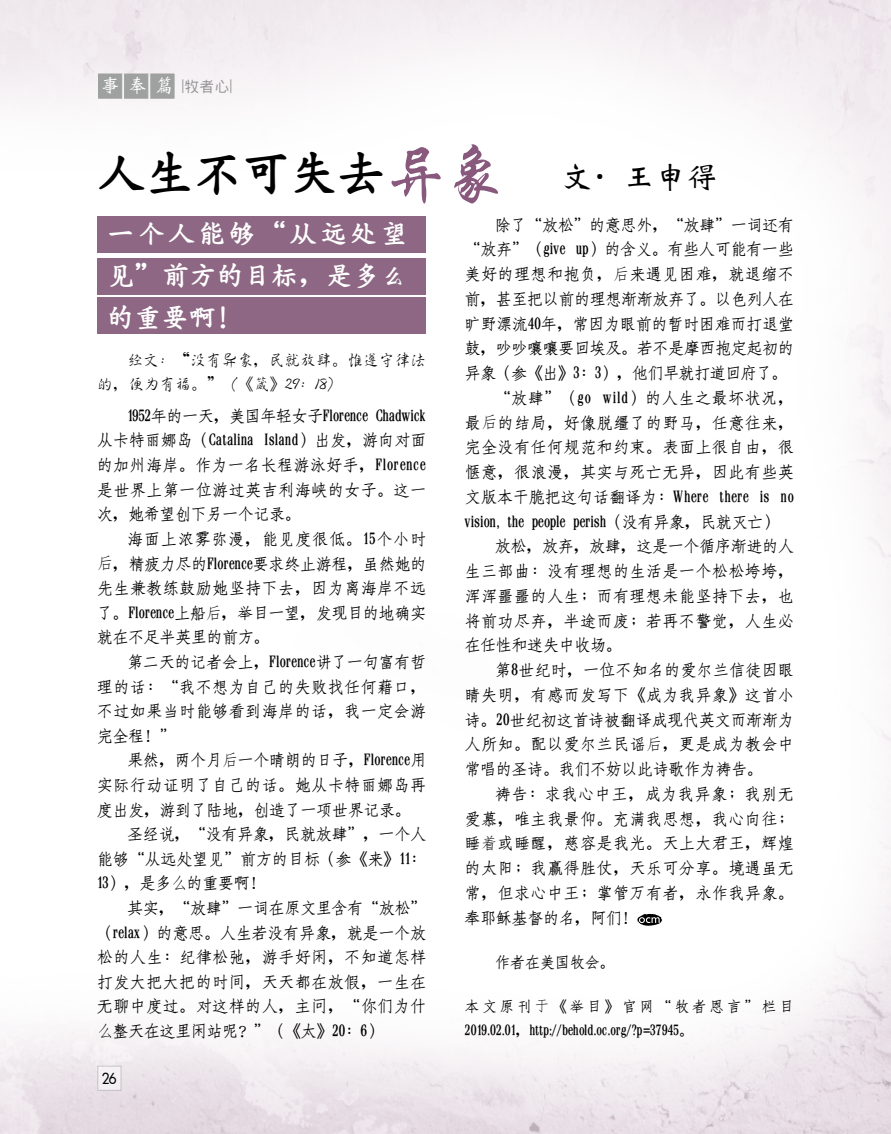
<style>
.page{position:relative;width:891px;height:1134px;background:#fff}
.page>*{position:absolute;margin:0;border:0;box-sizing:border-box;transform-origin:0 0}
.t1{font:49.5px "Han Wang Kai Bold Gb 5";color:#000}
.t2{font:27px/42px "Han Wang Kai Bold Gb 5";letter-spacing:.015em;color:#fff;text-align:justify}
.t3{font:16.5px/24.6px "Han Wang Fang Song Medium Gb 5";letter-spacing:.035em;color:#000;text-align:justify;scale:.95 1}
.t4{font:16.5px "Han Wang Fang Song Medium Gb 5";letter-spacing:.005em;color:#000;scale:.95 1}
.t5{font:16.5px "Han Wang Fang Song Medium Gb 5";color:#000;scale:.95 1}
.t6{font:16.5px/24.8px "Han Wang Sin Su Medium Gb 5";letter-spacing:.005em;color:#000;scale:.95 1}
.t7{font:16.5px "Han Wang Fang Song Medium Gb 5";letter-spacing:.01em;color:#000;scale:.95 1}
.t8{font:16.5px "Han Wang Fang Song Medium Gb 5";letter-spacing:.015em;color:#000;scale:.95 1}
.t9{font:16.5px "Han Wang Fang Song Medium Gb 5";letter-spacing:-.01em;color:#000;scale:.95 1}
.t10{font:16.5px "Han Wang Fang Song Medium Gb 5";letter-spacing:.055em;color:#000;scale:.95 1}
.t11{font:16.5px "Han Wang Fang Song Medium Gb 5";letter-spacing:.06em;color:#000;scale:.95 1}
.t12{font:15.75px "Han Wang Fang Song Medium Gb 5";color:#000;scale:.95 1}
.t13{font:15px/24px "Han Wang Fang Song Medium Gb 5";color:#000;scale:.95 1}
.t14{font:15px "Han Wang Hei Medium Gb 5";color:#949495}
.t15{font:14.85px "Futura Md";color:#000;scale:.91 1}
.s1{font-family:"Han Wang Wei Bei Medium Gb 5";font-size:19.5px;color:#fff}
.s2{font-family:"ST Xingkai";font-size:61.5px;color:#89587d}
.s3{font-family:"Han Wang Wei Bei Medium Gb 5";font-size:31.5px}
.s4{font-family:"Fang Song"}
.s5{font-family:"DF Wei Bei Md HK BF"}
</style>
<div class="page">
<img style="left:0;top:0;width:891px;height:1134px">
<div style="left:97px;top:216px;width:329px;height:37px;background:#8d6783"></div>
<div style="left:97px;top:258px;width:329px;height:37px;background:#8d6783"></div>
<div style="left:97px;top:298px;width:329px;height:36px;background:#8d6783"></div>
<svg style="left:637px;top:914px;width:25px;height:12px"></svg>
<div style="left:151px;top:74px;width:23px;height:24px;background:#9fa0a0"></div>
<div style="left:124px;top:74px;width:24px;height:24px;background:#9fa0a0"></div>
<div style="left:98px;top:74px;width:24px;height:24px;background:#9fa0a0"></div>
<div style="left:98px;top:1066px;width:23px;height:25px;background:#f4f0f3;border:1px solid #9fa0a0"></div>
<p class="t14" style="left:101px;top:79px;width:133px"><span class="s1">事奉篇</span> |牧者心|</p>
<h1 class="t1" style="left:97px;top:147px;width:622px">人生不可失去<span class="s2">异象</span> <span class="s3">文·王申得</span></h1>
<p class="t4" style="left:495px;top:216px;width:316px">除了“放鬆”的意思外，“放肆”一詞還有</p>
<p class="t4" style="left:465px;top:241px;width:348px">“放棄”（give up）的含義。有些人可能有一些</p>
<p class="t3" style="left:465px;top:262px;width:348px">美好的理想和抱負，<span class="s4">后</span>來遇見困難，就退縮不</p>
<p class="t5" style="left:465px;top:290px;width:348px">前，甚至把以前的理想漸漸放棄了。以色列人在</p>
<p class="t4" style="left:465px;top:315px;width:348px">曠野漂流40年，常因為眼前的暫時困難而打退堂</p>
<p class="t5" style="left:465px;top:340px;width:348px">鼓，吵吵嚷嚷要回埃及。若不是摩西抱定起初的</p>
<p class="t9" style="left:465px;top:364px;width:341px">異象（參《出》3：3），他們早就打道回府了。</p>
<p class="t10" style="left:495px;top:389px;width:316px">“放肆”（go wild）的人生之最壞狀況，</p>
<p class="t3" style="left:465px;top:410px;width:348px">最<span class="s4">后</span>的結局，好像脫韁了的野馬，任意往來，</p>
<p class="t3" style="left:465px;top:435px;width:348px">完全沒有任何規範和約束。表面上很自由，很</p>
<p class="t3" style="left:465px;top:460px;width:348px">愜意，很浪漫，其實與死亡無異，因此有些英</p>
<p class="t3" style="left:465px;top:485px;width:348px">文版本干脆把這句話翻譯為：Where there is no</p>
<p class="t5" style="left:465px;top:513px;width:340px">vision, the people perish（沒有異象，民就滅亡）!</p>
<p class="t4" style="left:495px;top:538px;width:316px">放鬆，放棄，放肆，這是一個循序漸進的人</p>
<p class="t3" style="left:465px;top:559px;width:348px">生三部曲：沒有理想的生活是一個鬆鬆垮垮，</p>
<p class="t3" style="left:465px;top:584px;width:348px">渾渾噩噩的人生；而有理想未能堅持下去，也</p>
<p class="t3" style="left:465px;top:608px;width:348px">將前功盡棄，半途而廢；若再不警覺，人生必</p>
<p class="t5" style="left:465px;top:637px;width:166px">在任性和迷失中收場。</p>
<p class="t3" style="left:495px;top:658px;width:316px">第8世紀時，一位不知名的愛爾蘭信徒因眼</p>
<p class="t3" style="left:465px;top:683px;width:348px">睛失明，有感而發寫下《成為我異象》這首小</p>
<p class="t4" style="left:465px;top:711px;width:348px">詩。20世紀初這首詩被翻譯成現代英文而漸漸為</p>
<p class="t3" style="left:465px;top:732px;width:348px">人所知。配以愛爾蘭民謠<span class="s4">后</span>，更是成為教會中</p>
<p class="t5" style="left:465px;top:760px;width:315px">常唱的聖詩。我們不妨以此詩歌作為禱告。</p>
<p class="t11" style="left:495px;top:785px;width:316px">禱告：求我心中王，成為我異象；我別無</p>
<p class="t3" style="left:465px;top:806px;width:348px">愛慕，唯主我景仰。充滿我思想，我心嚮往；</p>
<p class="t3" style="left:465px;top:831px;width:348px">睡<span class="s4">着</span>或睡醒，慈容是我光。天上大君王，輝煌</p>
<p class="t3" style="left:465px;top:856px;width:348px">的太陽；我贏得勝仗，天樂可分享。境遇雖無</p>
<p class="t3" style="left:465px;top:881px;width:348px">常，但求心中王；掌管萬有者，永作我異象。</p>
<p class="t5" style="left:465px;top:909px;width:183px">奉耶穌基督的名，阿們！</p>
<p class="t12" style="left:495px;top:954px;width:128px">作者在美國牧會。</p>
<p class="t13" style="left:465px;top:994px;width:348px">本文原刊<span class="s4">于</span>《舉目》官網“牧者恩言”欄目<br>2019.02.01，http://behold.oc.org/?p=37945。</p>
<h2 class="t2" style="left:107px;top:212px;width:302px">一個人能夠“從遠處望見”前方的目標，是多<span class="s5">么</span>的重要啊！</h2>
<p class="t6" style="left:97px;top:347px;width:348px;text-indent:30px">經文：“沒有異象，民就放肆。惟遵守律法的，便為有福。”（《箴》29：18）</p>
<p class="t3" style="left:97px;top:404px;width:348px;text-indent:30px">1952年的一天，美國年輕女子Florence Chadwick從卡特麗娜島（Catalina Island）出發，游向對面的加州海岸。作為一名長程游泳好手，Florence是世界上第一位游過英吉利海峽的女子。這一次，她希望創下另一個記錄。</p>
<p class="t3" style="left:97px;top:527px;width:348px;text-indent:30px">海面上濃霧彌漫，能見度很低。15個小時<span class="s4">后</span>，精疲力盡的Florence要求終止游程，雖然她的先生兼教練鼓勵她堅持下去，因為離海岸不遠了。Florence上船<span class="s4">后</span>，舉目一望，發現目的地確實就在不足半英里的前方。</p>
<p class="t3" style="left:97px;top:650px;width:348px;text-indent:30px">第二天的記者會上，Florence講了一句富有哲理的話：“我不想為自己的失敗找任何藉口，不過如果當時能夠看到海岸的話，我一定會游完全程！”</p>
<p class="t4" style="left:127px;top:752px;width:316px">果然，兩個月<span class="s4">后</span>一個晴朗的日子，Florence用</p>
<p class="t3" style="left:97px;top:773px;width:348px">實際行動證明了自己的話。她從卡特麗娜島再</p>
<p class="t5" style="left:97px;top:801px;width:331px">度出發，游到了陸地，創造了一項世界記錄。</p>
<p class="t4" style="left:127px;top:826px;width:316px">聖經說，“沒有異象，民就放肆”，一個人</p>
<p class="t8" style="left:97px;top:850px;width:348px">能夠“從遠處望見”前方的目標（參《來》11：</p>
<p class="t3" style="left:97px;top:871px;width:179px">13），是多<span class="s4">么</span>的重要啊！</p>
<p class="t4" style="left:127px;top:899px;width:316px">其實，“放肆”一詞在原文裡含有“放鬆”</p>
<p class="t7" style="left:97px;top:924px;width:348px">（relax）的意思。人生若沒有異象，就是一個放</p>
<p class="t3" style="left:97px;top:945px;width:348px">鬆的人生：紀律鬆弛，遊手好閒，不知道怎樣</p>
<p class="t3" style="left:97px;top:970px;width:348px">打發大把大把的時間，天天都在放假，一生在</p>
<p class="t3" style="left:97px;top:994px;width:348px">無聊中度過。對這樣的人，主問，“你們為什</p>
<p class="t5" style="left:97px;top:1022px;width:302px"><span class="s4">么</span>整天在這裡閒站呢？”（《太》20：6）</p>
<p class="t15" style="left:102px;top:1068px;width:18px">26</p>
</div>
